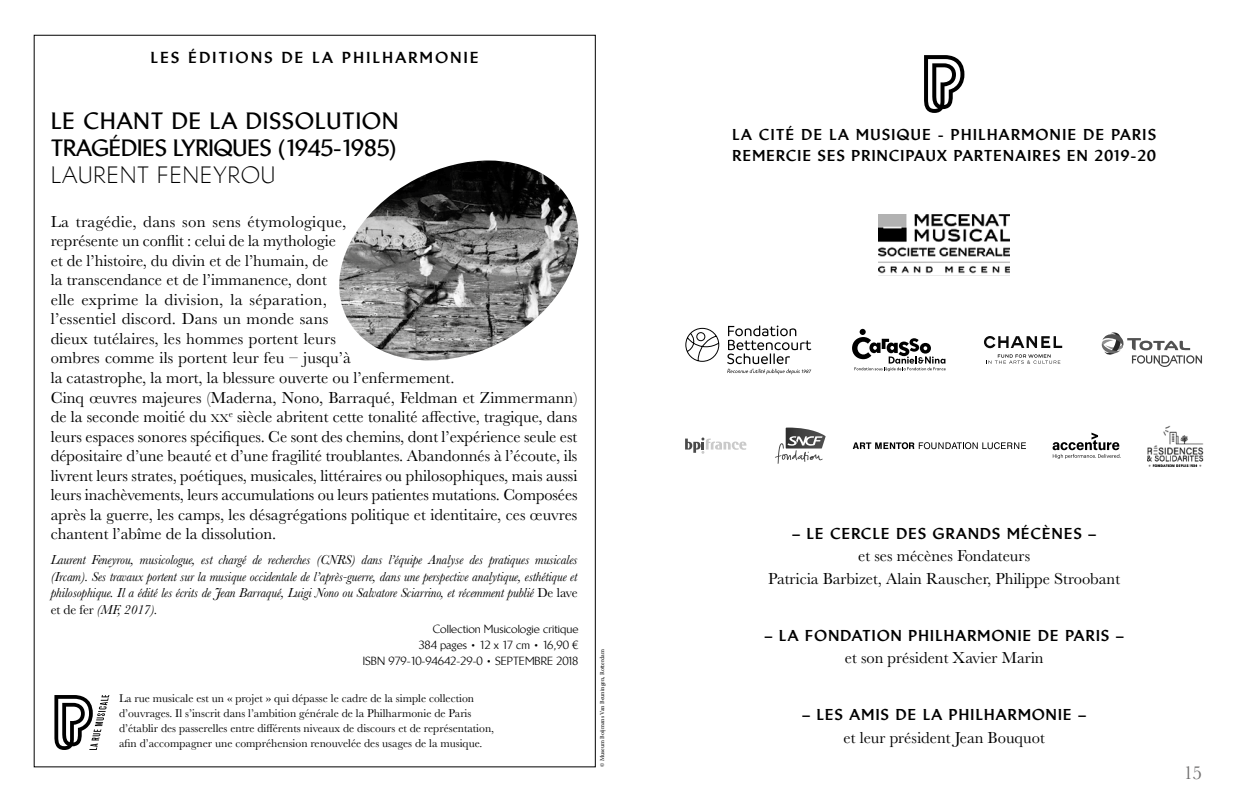
<style>
.page{position:relative;width:1259px;height:800px;background:#fff}
.page>*{position:absolute;margin:0;border:0;box-sizing:border-box;transform-origin:0 0}
.t1{font:700 22.5px/27px "Brewery Com";color:#000}
.t2{font:300 22.5px "Brewery Com";letter-spacing:.05em;color:#000}
.t3{font:19.5px "Baskerville MT Pro";color:#706f6f}
.t4{font:16.5px/19.5px "Baskerville";color:#000}
.t5{font:16.5px/22.5px "Baskerville MT Pro";color:#000;text-align:center}
.t6{font:800 15.15px "Brewery Com";letter-spacing:.16em;color:#000}
.t7{font:800 15px/21px "Brewery Com";letter-spacing:.085em;color:#000}
.t8{font:italic 13.5px/16.5px "Baskerville";letter-spacing:-.01em;color:#000;text-align:justify}
.t9{font:11.7px/15px "Baskerville";color:#000}
.t10{font:11.25px/15.8px "Brewery Com";color:#000;text-align:right}
.t11{font:6px "Minion Pro";letter-spacing:-.005em;color:#000}
.s1{font-size:11.55px}
.s2{font-style:normal}
</style>
<div class="page">
<svg style="left:924px;top:55px;width:40px;height:58px"></svg>
<img style="left:878px;top:214px;width:132px;height:62px">
<svg style="left:1052px;top:432px;width:68px;height:26px"></svg>
<svg style="left:852px;top:442px;width:174px;height:7px"></svg>
<svg style="left:727px;top:325px;width:84px;height:49px"></svg>
<svg style="left:685px;top:327px;width:35px;height:35px"></svg>
<svg style="left:984px;top:336px;width:78px;height:12px"></svg>
<svg style="left:986px;top:354px;width:74px;height:10px"></svg>
<svg style="left:1101px;top:332px;width:101px;height:35px"></svg>
<svg style="left:852px;top:329px;width:93px;height:42px"></svg>
<svg style="left:685px;top:437px;width:61px;height:16px"></svg>
<svg style="left:775px;top:427px;width:50px;height:37px"></svg>
<img style="left:1147px;top:425px;width:57px;height:41px">
<img style="left:339px;top:160px;width:240px;height:201px">
<svg style="left:54px;top:695px;width:55px;height:54px"></svg>
<p class="t6" style="left:151px;top:48px;width:329px">LES ÉDITIONS DE LA PHILHARMONIE</p>
<h1 class="t1" style="left:51px;top:108px;width:349px">LE CHANT DE LA DISSOLUTION<br>TRAGÉDIES LYRIQUES (1945-1985)</h1>
<h1 class="t2" style="left:51px;top:162px;width:226px">LAURENT FENEYROU</h1>
<p class="t4" style="left:51px;top:212px;width:528px">La tragédie, dans son sens étymologique,<br>représente un conflit : celui de la mythologie<br>et de l’histoire, du divin et de l’humain, de<br>la transcendance et de l’immanence, dont<br>elle exprime la division, la séparation,<br>l’essentiel discord. Dans un monde sans<br>dieux tutélaires, les hommes portent leurs<br>ombres comme ils portent leur feu – jusqu’à<br>la catastrophe, la mort, la blessure ouverte ou l’enfermement.<br>Cinq œuvres majeures (Maderna, Nono, Barraqué, Feldman et Zimmermann) de la seconde moitié du <span class="s1">xx</span><sup>e</sup> siècle abritent cette tonalité affective, tragique, dans leurs espaces sonores spécifiques. Ce sont des chemins, dont l’expérience seule est dépositaire d’une beauté et d’une fragilité troublantes. Abandonnés à l’écoute, ils livrent leurs strates, poétiques, musicales, littéraires ou philosophiques, mais aussi leurs inachèvements, leurs accumulations ou leurs patientes mutations. Composées après la guerre, les camps, les désagrégations politique et identitaire, ces œuvres chantent l’abîme de la dissolution.</p>
<p class="t8" style="left:51px;top:551px;width:528px">Laurent Feneyrou, musicologue, est chargé de recherches (CNRS) dans l’équipe Analyse des pratiques musicales (Ircam). Ses travaux portent sur la musique occidentale de l’après-guerre, dans une perspective analytique, esthétique et philosophique. Il a édité les écrits de Jean Barraqué, Luigi Nono ou Salvatore Sciarrino, et récemment publié <span class="s2">De lave et de fer</span> (MF, 2017).</p>
<p class="t10" style="left:363px;top:621px;width:217px">Collection Musicologie critique<br>384 pages • 12 x 17 cm • 16,90 €<br>ISBN 979-10-94642-29-0 • SEPTEMBRE 2018</p>
<p class="t9" style="left:119px;top:691px;width:376px">La rue musicale est un « projet » qui dépasse le cadre de la simple collection d’ouvrages. Il s’inscrit dans l’ambition générale de la Philharmonie de Paris d’établir des passerelles entre différents niveaux de discours et de représentation, afin d’accompagner une compréhension renouvelée des usages de la musique.</p>
<p class="t11" style="left:598px;top:766px;width:119px;rotate:-90deg">© Museum Boijmans Van Beuningen, Rotterdam</p>
<p class="t7" style="left:732px;top:125px;width:425px">LA CITÉ DE LA MUSIQUE - PHILHARMONIE DE PARIS<br>REMERCIE SES PRINCIPAUX PARTENAIRES EN 2019-20</p>
<p class="t7" style="left:792px;top:522px;width:305px">– LE CERCLE DES GRANDS MÉCÈNES –</p>
<p class="t5" style="left:768px;top:544px;width:353px">et ses mécènes Fondateurs<br>Patricia Barbizet, Alain Rauscher, Philippe Stroobant</p>
<p class="t7" style="left:765px;top:624px;width:360px">– LA FONDATION PHILHARMONIE DE PARIS –</p>
<p class="t5" style="left:845px;top:646px;width:200px">et son président Xavier Marin</p>
<p class="t7" style="left:802px;top:704px;width:285px">– LES AMIS DE LA PHILHARMONIE –</p>
<p class="t5" style="left:843px;top:726px;width:203px">et leur président Jean Bouquot</p>
<p class="t3" style="left:1183px;top:761px;width:20px">15</p>
</div>
